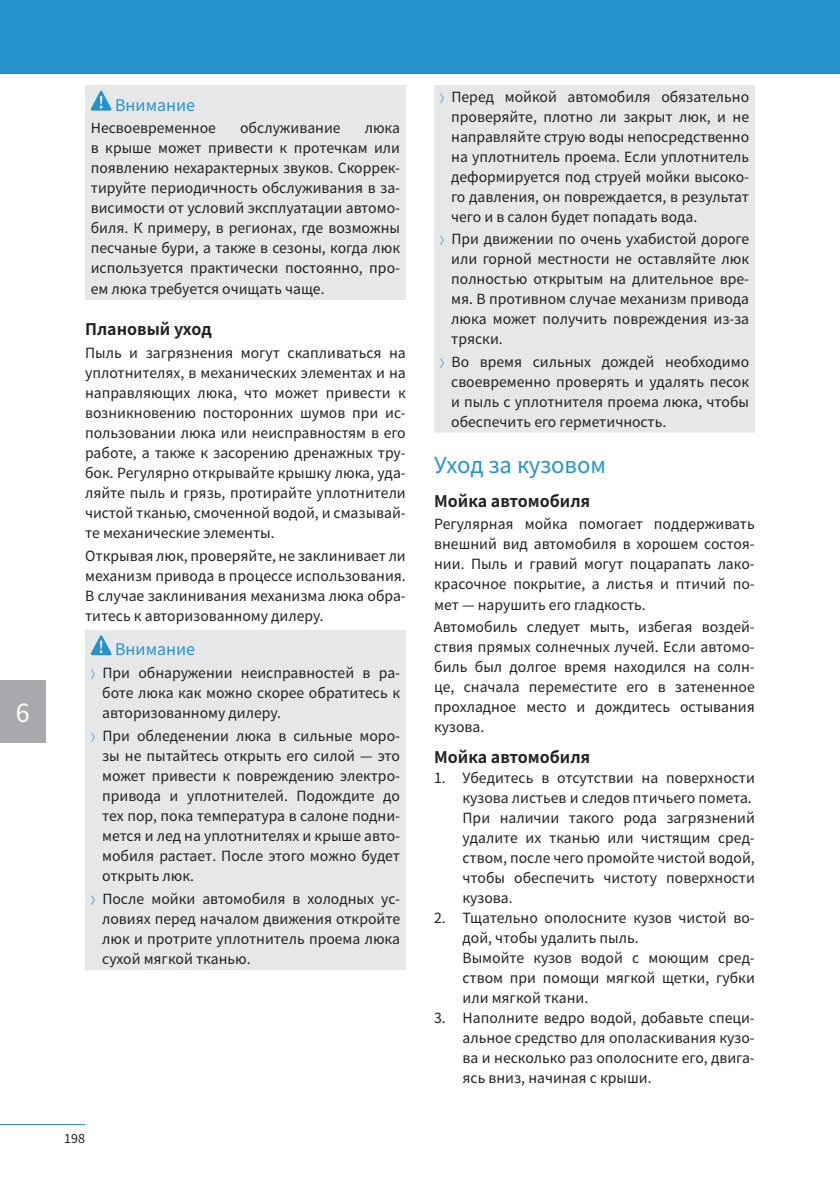
<style>
.page{position:relative;width:840px;height:1191px;background:#fff}
.page>*{position:absolute;margin:0;border:0;box-sizing:border-box;transform-origin:0 0}
.t1{font:25px "Source Han Sans CN";color:#fff}
.header_3{font:22px "Source Han Sans CN";color:#2593cb}
.header_5{font:700 16px "Source Han Sans CN";color:#231f20}
.warn_header_blue{font:16px "Source Han Sans CN";color:#2593cb}
.text_egal{font:14px/20px "Source Han Sans CN";color:#231f20;text-align:justify}
.list_com_00_egal{font:14px/20px "Source Han Sans CN";color:#231f20}
.text_egal_05{font:14px/20px "Source Han Sans CN";color:#231f20;text-align:justify}
.t2{font:14px "Source Sans Pro";color:#242021}
.s1{font-size:10px;color:#2593cb}
</style>
<div class="page">
<hr style="left:0;top:1124px;width:85px;height:1px;background:#2593cb">
<div style="left:0;top:0;width:839px;height:74px;background:#2593cb"></div>
<div style="left:0;top:680px;width:45px;height:63px;background:#a8a9ad"></div>
<div style="left:85px;top:85px;width:320px;height:214px;background:#e6e7e9"></div>
<svg style="left:91px;top:91px;width:20px;height:20px"></svg>
<div style="left:85px;top:629px;width:320px;height:340px;background:#e6e7e9"></div>
<svg style="left:91px;top:635px;width:20px;height:20px"></svg>
<div style="left:434px;top:85px;width:320px;height:347px;background:#e6e7e9"></div>
<h1 class="t1" style="left:16px;top:698px;width:15px">6</h1>
<p class="warn_header_blue" style="left:115px;top:96px;width:82px">Внимание</p>
<p class="text_egal" style="left:91px;top:119px;width:127px">Несвоевременное</p>
<p class="text_egal" style="left:240px;top:119px;width:102px">обслуживание</p>
<p class="text_egal" style="left:91px;top:119px;width:310px;text-indent:274px">люка в крыше может привести к протечкам или появлению нехарактерных звуков. Скоррек&shy;тируйте периодичность обслуживания в за&shy;висимости от условий эксплуатации автомо&shy;биля. К примеру, в регионах, где возможны песчаные бури, а также в сезоны, когда люк используется практически постоянно, про&shy;ем люка требуется очищать чаще.</p>
<p class="header_5" style="left:85px;top:320px;width:128px">Плановый уход</p>
<p class="text_egal" style="left:85px;top:343px;width:322px">Пыль и загрязнения могут скапливаться на уплотнителях, в механических элементах и на направляющих люка, что может привести к возникновению посторонних шумов при ис&shy;пользовании люка или неисправностям в его работе, а также к засорению дренажных тру&shy;бок. Регулярно открывайте крышку люка, уда&shy;ляйте пыль и грязь, протирайте уплотнители чистой тканью, смоченной водой, и смазывай&shy;те механические элементы.</p>
<p class="text_egal" style="left:85px;top:546px;width:322px;text-align:left">Открывая люк, проверяйте, не заклинивает ли механизм привода в процессе использования.<br>В случае заклинивания механизма люка обра&shy;титесь к авторизованному дилеру.</p>
<p class="warn_header_blue" style="left:115px;top:640px;width:82px">Внимание</p>
<p class="text_egal" style="left:102px;top:663px;width:299px;text-indent:-11px"><span class="s1">〉</span> При обнаружении неисправностей в ра&shy;боте люка как можно скорее обратитесь к авторизованному дилеру.</p>
<p class="text_egal" style="left:102px;top:726px;width:299px;text-indent:-11px"><span class="s1">〉</span> При обледенении люка в сильные моро&shy;зы не пытайтесь открыть его силой — это может привести к повреждению электро&shy;привода и уплотнителей. Подождите до тех пор, пока температура в салоне подни&shy;мется и лед на уплотнителях и крыше авто&shy;мобиля растает. После этого можно будет открыть люк.</p>
<p class="text_egal" style="left:102px;top:889px;width:299px;text-indent:-11px"><span class="s1">〉</span> После мойки автомобиля в холодных ус&shy;ловиях перед началом движения откройте люк и протрите уплотнитель проема люка сухой мягкой тканью.</p>
<p class="t2" style="left:64px;top:1129px;width:22px">198</p>
<p class="text_egal" style="left:451px;top:87px;width:299px;text-indent:-11px"><span class="s1">〉</span> Перед мойкой автомобиля обязательно проверяйте, плотно ли закрыт люк, и не направляйте струю воды непосредственно на уплотнитель проема. Если уплотнитель деформируется под струей мойки высоко&shy;го давления, он повреждается, в результат чего и в салон будет попадать вода.</p>
<p class="text_egal" style="left:451px;top:230px;width:299px;text-indent:-11px"><span class="s1">〉</span> При движении по очень ухабистой дороге или горной местности не оставляйте люк полностью открытым на длительное вре&shy;мя. В противном случае механизм привода люка может получить повреждения из-за тряски.</p>
<p class="text_egal" style="left:451px;top:352px;width:299px;text-indent:-11px"><span class="s1">〉</span> Во время сильных дождей необходимо своевременно проверять и удалять песок и пыль с уплотнителя проема люка, чтобы обеспечить его герметичность.</p>
<p class="header_3" style="left:434px;top:453px;width:173px">Уход за кузовом</p>
<p class="header_5" style="left:434px;top:492px;width:158px">Мойка автомобиля</p>
<p class="text_egal" style="left:434px;top:514px;width:322px">Регулярная мойка помогает поддерживать внешний вид автомобиля в хорошем состоя&shy;нии. Пыль и гравий могут поцарапать лако&shy;красочное покрытие, а листья и птичий по&shy;мет — нарушить его гладкость.</p>
<p class="text_egal" style="left:434px;top:617px;width:322px">Автомобиль следует мыть, избегая воздей&shy;ствия прямых солнечных лучей. Если автомо&shy;биль был долгое время находился на солн&shy;це, сначала переместите его в затененное прохладное место и дождитесь остывания кузова.</p>
<p class="header_5" style="left:434px;top:748px;width:158px">Мойка автомобиля</p>
<p class="list_com_00_egal" style="left:462px;top:768px;width:293px;text-indent:-28px">1. Убедитесь в отсутствии на поверхности кузова листьев и следов птичьего помета.</p>
<p class="text_egal_05" style="left:462px;top:808px;width:293px">При наличии такого рода загрязнений удалите их тканью или чистящим сред&shy;ством, после чего промойте чистой водой, чтобы обеспечить чистоту поверхности кузова.</p>
<p class="list_com_00_egal" style="left:462px;top:908px;width:293px;text-indent:-28px">2. Тщательно ополосните кузов чистой во&shy;дой, чтобы удалить пыль.</p>
<p class="text_egal_05" style="left:462px;top:948px;width:293px">Вымойте кузов водой с моющим сред&shy;ством при помощи мягкой щетки, губки или мягкой ткани.</p>
<p class="list_com_00_egal" style="left:462px;top:1008px;width:293px;text-align:justify;text-indent:-28px">3. Наполните ведро водой, добавьте специ&shy;альное средство для ополаскивания кузо&shy;ва и несколько раз ополосните его, двига&shy;ясь вниз, начиная с крыши.</p>
</div>
